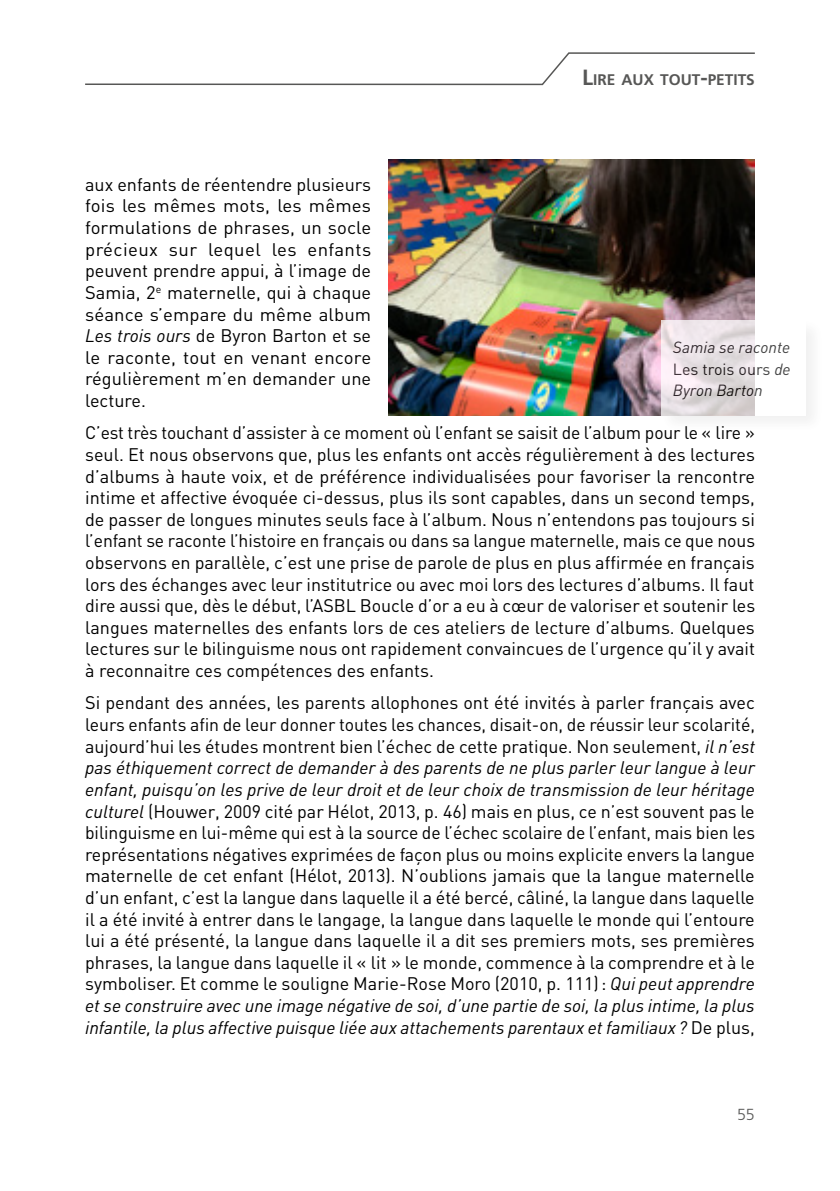
<style>
.page{position:relative;width:840px;height:1191px;background:#fff}
.page>*{position:absolute;margin:0;border:0;box-sizing:border-box;transform-origin:0 0}
.t1{font:18px/21.6px "DIN";color:#000;text-align:justify}
.t2{font:italic 16px/21.6px "DIN";color:#000;text-align:justify}
.t3{font:300 16px "Frutiger LT Std";color:#575756}
.t4{font:700 15.4px "Frutiger LT Std";color:#575756}
.s1{font-size:22px}
.s2{font-style:italic}
.s3{font-style:normal}
</style>
<div class="page">
<img style="left:388px;top:159px;width:366px;height:256px">
<div style="left:658px;top:317px;width:166px;height:116px;background:#000;opacity:.08"></div>
<svg style="left:661px;top:320px;width:144px;height:95px"></svg>
<svg style="left:85px;top:52px;width:670px;height:34px"></svg>
<p class="t4" style="left:581px;top:71px;width:174px"><span class="s1">L</span>IRE AUX TOUT<span class="s1">-</span>PETITS</p>
<p class="t1" style="left:85px;top:174px;width:287px">aux enfants de réentendre plusieurs fois les mêmes mots, les mêmes formulations de phrases, un socle précieux sur lequel les enfants peuvent prendre appui, à l’image de Samia, 2<sup>e</sup> maternelle, qui à chaque séance s’empare du même album <span class="s2">Les trois ours</span> de Byron Barton et se le raconte, tout en venant encore régulièrement m’en demander une lecture.</p>
<p class="t1" style="left:85px;top:422px;width:671px">C’est très touchant d’assister à ce moment où l’enfant se saisit de l’album pour le « lire » seul. Et nous observons que, plus les enfants ont accès régulièrement à des lectures d’albums à haute voix, et de préférence individualisées pour favoriser la rencontre intime et affective évoquée ci-dessus, plus ils sont capables, dans un second temps, de passer de longues minutes seuls face à l’album. Nous n’entendons pas toujours si l’enfant se raconte l’histoire en français ou dans sa langue maternelle, mais ce que nous observons en parallèle, c’est une prise de parole de plus en plus affirmée en français lors des échanges avec leur institutrice ou avec moi lors des lectures d’albums. Il faut dire aussi que, dès le début, l’ASBL Boucle d’or a eu à cœur de valoriser et soutenir les langues maternelles des enfants lors de ces ateliers de lecture d’albums. Quelques lectures sur le bilinguisme nous ont rapidement convaincues de l’urgence qu’il y avait à reconnaitre ces compétences des enfants.</p>
<p class="t1" style="left:85px;top:692px;width:671px">Si pendant des années, les parents allophones ont été invités à parler français avec leurs enfants afin de leur donner toutes les chances, disait-on, de réussir leur scolarité, aujourd’hui les études montrent bien l’échec de cette pratique. Non seulement, <span class="s2">il n’est pas éthiquement correct de demander à des parents de ne plus parler leur langue à leur enfant, puisqu’on les prive de leur droit et de leur choix de transmission de leur héritage culturel</span> (Houwer, 2009 cité par Hélot, 2013, p. 46) mais en plus, ce n’est souvent pas le bilinguisme en lui-même qui est à la source de l’échec scolaire de l’enfant, mais bien les représentations négatives exprimées de façon plus ou moins explicite envers la langue maternelle de cet enfant (Hélot, 2013). N’oublions jamais que la langue maternelle d’un enfant, c’est la langue dans laquelle il a été bercé, câliné, la langue dans laquelle il a été invité à entrer dans le langage, la langue dans laquelle le monde qui l’entoure lui a été présenté, la langue dans laquelle il a dit ses premiers mots, ses premières phrases, la langue dans laquelle il « lit » le monde, commence à la comprendre et à le symboliser. Et comme le souligne Marie-Rose Moro (2010, p. 111): <span class="s2">Qui peut apprendre et se construire avec une image négative de soi, d’une partie de soi, la plus intime, la plus infantile, la plus affective puisque liée aux attachements parentaux et familiaux ?</span> De plus,</p>
<p class="t2" style="left:672px;top:336px;width:119px">Samia se raconte <span class="s3">Les trois ours</span> de Byron Barton</p>
<p class="t3" style="left:736px;top:1105px;width:19px">55</p>
</div>
